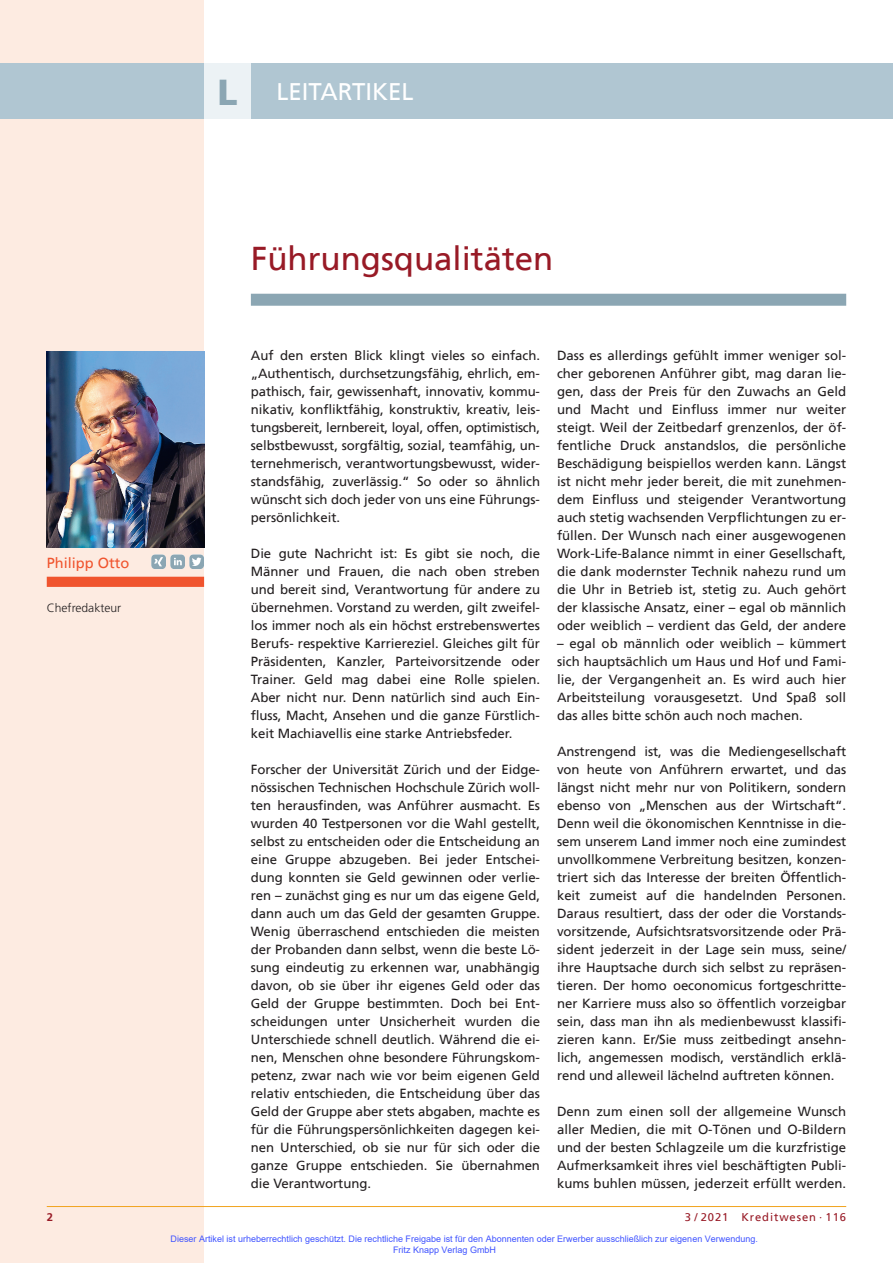
<style>
.page{position:relative;width:893px;height:1263px;background:#fff}
.page>*{position:absolute;margin:0;border:0;box-sizing:border-box;transform-origin:0 0}
.t1{font:33px "Frutiger";color:#981a26}
.t2{font:24px "Frutiger";color:#fff}
.t3{font:14.55px "Frutiger";color:#f0542e}
.t4{font:13.2px/18px "Frutiger";letter-spacing:-.005em;color:#231f20;text-align:justify}
.t5{font:300 12px "Frutiger";color:#231f20}
.t6{font:11.25px "Frutiger";letter-spacing:.08em;color:#981a26}
.t7{font:700 11.25px "Frutiger";color:#981a26}
.t8{font:9px/10.8px "Arial";color:#4054ff}
.s1{font-weight:900;font-size:36px;color:#8ba6b3}
</style>
<div class="page">
<div style="left:0;top:0;width:204px;height:1263px;background:#fdebe1"></div>
<div style="left:0;top:64px;width:893px;height:55px;background:#b0c6d2"></div>
<div style="left:204px;top:64px;width:47px;height:55px;background:#ecf2f5"></div>
<hr style="left:47px;top:1206px;width:799px;height:1px;background:#f1a31e">
<div style="left:251px;top:294px;width:595px;height:12px;background:#8ba6b3"></div>
<div style="left:47px;top:577px;width:157px;height:10px;background:#f0542e"></div>
<img style="left:47px;top:351px;width:157px;height:197px">
<svg style="left:151px;top:554px;width:53px;height:15px"></svg>
<h2 class="t2" style="left:217px;top:81px;width:197px"><span class="s1">L</span> LEITARTIKEL</h2>
<p class="t3" style="left:47px;top:556px;width:84px">Philipp Otto</p>
<p class="t5" style="left:47px;top:601px;width:76px">Chefredakteur</p>
<h1 class="t1" style="left:251px;top:244px;width:304px">Führungsqualitäten</h1>
<p class="t4" style="left:251px;top:347px;width:291px">Auf den ersten Blick klingt vieles so einfach. „Authentisch, durchsetzungsfähig, ehrlich, em&shy;pathisch, fair, gewissenhaft, innovativ, kommu&shy;nikativ, konfliktfähig, konstruktiv, kreativ, leis&shy;tungsbereit, lernbereit, loyal, offen, optimistisch, selbstbewusst, sorgfältig, sozial, teamfähig, un&shy;ternehmerisch, verantwortungsbewusst, wider&shy;standsfähig, zuverlässig.“ So oder so ähnlich wünscht sich doch jeder von uns eine Führungs&shy;persönlichkeit.</p>
<p class="t4" style="left:251px;top:545px;width:291px">Die gute Nachricht ist: Es gibt sie noch, die Männer und Frauen, die nach oben streben und bereit sind, Verantwortung für andere zu übernehmen. Vorstand zu werden, gilt zweifel&shy;los immer noch als ein höchst erstrebenswertes Berufs- respektive Karriereziel. Gleiches gilt für Präsidenten, Kanzler, Parteivorsitzende oder Trainer. Geld mag dabei eine Rolle spielen.<br>Aber nicht nur. Denn natürlich sind auch Ein&shy;fluss, Macht, Ansehen und die ganze Fürstlich&shy;keit Machiavellis eine starke Antriebsfeder.</p>
<p class="t4" style="left:251px;top:761px;width:291px">Forscher der Universität Zürich und der Eidge&shy;nössischen Technischen Hochschule Zürich woll&shy;ten herausfinden, was Anführer ausmacht. Es wurden 40 Testpersonen vor die Wahl gestellt, selbst zu entscheiden oder die Entscheidung an eine Gruppe abzugeben. Bei jeder Entschei&shy;dung konnten sie Geld gewinnen oder verlie&shy;ren – zunächst ging es nur um das eigene Geld, dann auch um das Geld der gesamten Gruppe.<br>Wenig überraschend entschieden die meisten der Probanden dann selbst, wenn die beste Lö&shy;sung eindeutig zu erkennen war, unabhängig davon, ob sie über ihr eigenes Geld oder das Geld der Gruppe bestimmten. Doch bei Ent&shy;scheidungen unter Unsicherheit wurden die Unterschiede schnell deutlich. Während die ei&shy;nen, Menschen ohne besondere Führungskom&shy;petenz, zwar nach wie vor beim eigenen Geld relativ entschieden, die Entscheidung über das Geld der Gruppe aber stets abgaben, machte es für die Führungspersönlichkeiten dagegen kei&shy;nen Unterschied, ob sie nur für sich oder die ganze Gruppe entschieden. Sie übernahmen die Verantwortung.</p>
<p class="t4" style="left:557px;top:347px;width:291px">Dass es allerdings gefühlt immer weniger sol&shy;cher geborenen Anführer gibt, mag daran lie&shy;gen, dass der Preis für den Zuwachs an Geld und Macht und Einfluss immer nur weiter steigt. Weil der Zeitbedarf grenzenlos, der öf&shy;fentliche Druck anstandslos, die persönliche Beschädigung beispiellos werden kann. Längst ist nicht mehr jeder bereit, die mit zunehmen&shy;dem Einfluss und steigender Verantwortung auch stetig wachsenden Verpflichtungen zu er&shy;füllen. Der Wunsch nach einer ausgewogenen Work-Life-Balance nimmt in einer Gesellschaft, die dank modernster Technik nahezu rund um die Uhr in Betrieb ist, stetig zu. Auch gehört der klassische Ansatz, einer – egal ob männlich oder weiblich – verdient das Geld, der andere</p>
<p class="t4" style="left:557px;top:635px;width:291px">– egal ob männlich oder weiblich – kümmert sich hauptsächlich um Haus und Hof und Fami&shy;lie, der Vergangenheit an. Es wird auch hier Arbeitsteilung vorausgesetzt. Und Spaß soll das alles bitte schön auch noch machen.</p>
<p class="t4" style="left:557px;top:743px;width:291px">Anstrengend ist, was die Mediengesellschaft von heute von Anführern erwartet, und das längst nicht mehr nur von Politikern, sondern ebenso von „Menschen aus der Wirtschaft“.<br>Denn weil die ökonomischen Kenntnisse in die&shy;sem unserem Land immer noch eine zumindest unvollkommene Verbreitung besitzen, konzen&shy;triert sich das Interesse der breiten Öffentlich&shy;keit zumeist auf die handelnden Personen.<br>Daraus resultiert, dass der oder die Vorstands&shy;vorsitzende, Aufsichtsratsvorsitzende oder Prä&shy;sident jederzeit in der Lage sein muss, seine/ ihre Hauptsache durch sich selbst zu repräsen&shy;tieren. Der homo oeconomicus fortgeschritte&shy;ner Karriere muss also so öffentlich vorzeigbar sein, dass man ihn als medienbewusst klassifi&shy;zieren kann. Er/Sie muss zeitbedingt ansehn&shy;lich, angemessen modisch, verständlich erklä&shy;rend und alleweil lächelnd auftreten können.</p>
<p class="t4" style="left:557px;top:1103px;width:291px">Denn zum einen soll der allgemeine Wunsch aller Medien, die mit O-Tönen und O-Bildern und der besten Schlagzeile um die kurzfristige Aufmerksamkeit ihres viel beschäftigten Publi&shy;kums buhlen müssen, jederzeit erfüllt werden.</p>
<p class="t7" style="left:47px;top:1211px;width:8px">2</p>
<p class="t6" style="left:685px;top:1211px;width:163px">3 / 2021 Kreditwesen · 116</p>
<p class="t8" style="left:393px;top:1233px;width:366px;text-indent:-223px">Dieser Artikel ist urheberrechtlich geschützt. Die rechtliche Freigabe ist für den Abonnenten oder Erwerber ausschließlich zur eigenen Verwendung.<br>Fritz Knapp Verlag GmbH</p>
</div>
